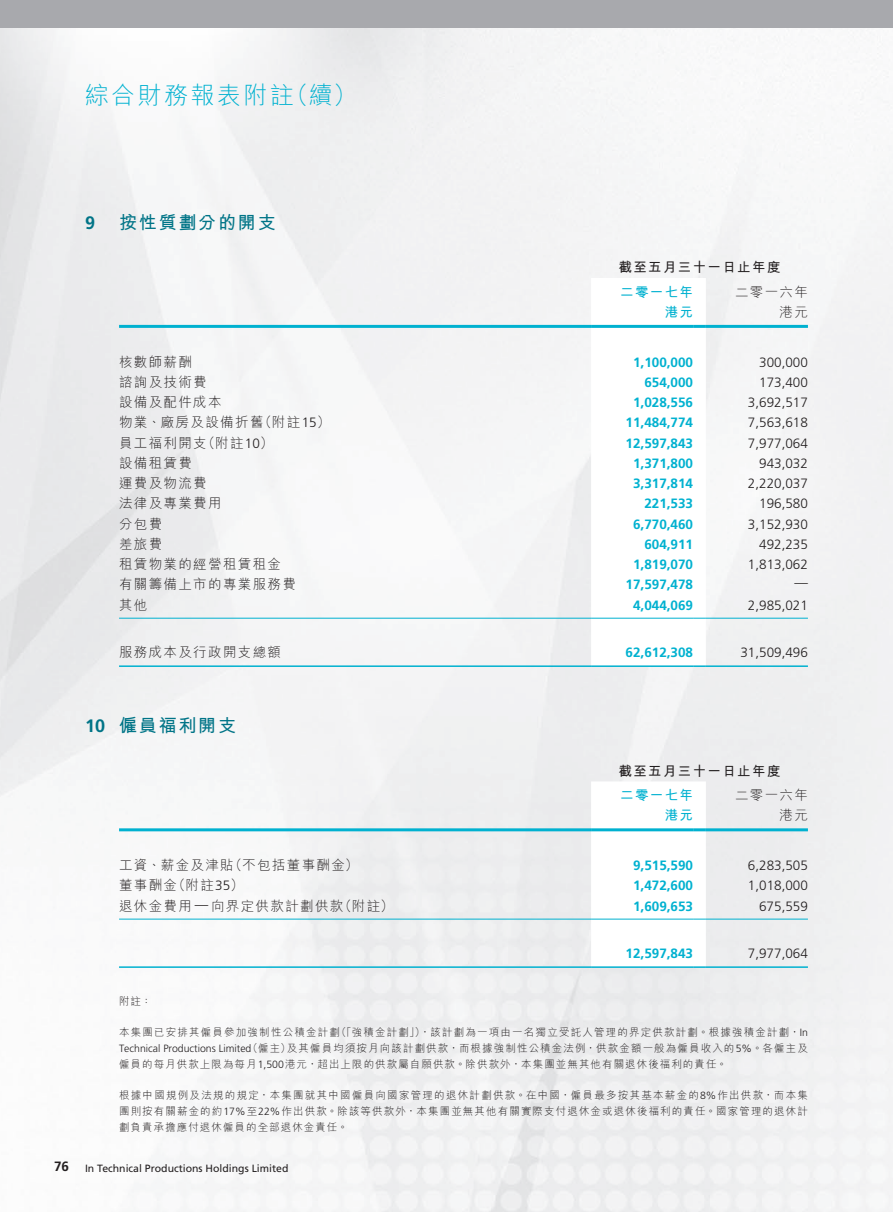
<style>
.page{position:relative;width:893px;height:1212px;background:#fff}
.page>*{position:absolute;margin:0;border:0;box-sizing:border-box;transform-origin:0 0}
.t1{font:300 24px "M Hei HK";letter-spacing:.1em;color:#00b1d0}
.t2{font:700 18px "M Hei HK";letter-spacing:.1em;color:#007487}
.t3{font:700 18px "Frutiger LT Std";color:#007487}
.t4{font:300 13.5px "M Hei HK";letter-spacing:.1em;color:#231f20}
.t5{font:700 13.5px "Frutiger LT Std";color:#00b1d0}
.t6{font:300 13.5px "Frutiger LT Std";color:#231f20}
.t7{font:700 13.5px "M Hei HK";letter-spacing:.1em;color:#231f20}
.t8{font:700 13.5px "M Hei HK";letter-spacing:.1em;color:#00b1d0}
.t9{font:300 10.5px/15.8px "M Hei HK";letter-spacing:.1em;color:#231f20;text-align:justify}
.t10{font:10.5px "Frutiger LT Std";color:#231f20}
.s1{font-family:"Frutiger LT Std"}
.s2{font-weight:700;font-size:13.5px}
</style>
<div class="page">
<div style="left:0;top:0;width:893px;height:28px;background:#a8a9ad"></div>
<svg style="left:591px;top:324px;width:115px;height:294px"></svg>
<hr style="left:119px;top:618px;width:472px;height:1px;background:#00b1d0">
<hr style="left:591px;top:618px;width:102px;height:1px;background:#00b1d0">
<svg style="left:693px;top:618px;width:13px;height:1px"></svg>
<hr style="left:706px;top:618px;width:102px;height:1px;background:#00b1d0">
<hr style="left:119px;top:665px;width:472px;height:2px;background:#00b1d0">
<hr style="left:591px;top:665px;width:102px;height:2px;background:#00b1d0">
<svg style="left:693px;top:665px;width:13px;height:2px"></svg>
<hr style="left:706px;top:665px;width:102px;height:2px;background:#00b1d0">
<hr style="left:119px;top:325px;width:472px;height:3px;background:#00b1d0">
<hr style="left:591px;top:325px;width:102px;height:3px;background:#00b1d0">
<svg style="left:693px;top:325px;width:13px;height:3px"></svg>
<hr style="left:706px;top:325px;width:102px;height:3px;background:#00b1d0">
<hr style="left:119px;top:919px;width:472px;height:1px;background:#00b1d0">
<hr style="left:706px;top:919px;width:102px;height:1px;background:#00b1d0">
<hr style="left:119px;top:966px;width:472px;height:2px;background:#00b1d0">
<hr style="left:706px;top:966px;width:102px;height:2px;background:#00b1d0">
<hr style="left:119px;top:828px;width:472px;height:3px;background:#00b1d0">
<svg style="left:591px;top:781px;width:115px;height:187px"></svg>
<hr style="left:706px;top:828px;width:102px;height:3px;background:#00b1d0">
<h1 class="t1" style="left:85px;top:83px;width:273px">綜合財務報表附註（續）</h1>
<h2 class="t3" style="left:85px;top:212px;width:12px">9</h2>
<h2 class="t2" style="left:119px;top:209px;width:158px">按性質劃分的開支</h2>
<p class="t7" style="left:618px;top:257px;width:163px">截至五月三十一日止年度</p>
<p class="t8" style="left:620px;top:282px;width:74px">二零一七年</p>
<p class="t4" style="left:735px;top:285px;width:74px">二零一六年</p>
<p class="t8" style="left:665px;top:302px;width:30px">港元</p>
<p class="t4" style="left:780px;top:305px;width:30px">港元</p>
<p class="t4" style="left:119px;top:355px;width:74px">核數師薪酬</p>
<p class="t5" style="left:633px;top:354px;width:62px">1,100,000</p>
<p class="t6" style="left:759px;top:354px;width:50px">300,000</p>
<p class="t4" style="left:119px;top:375px;width:89px">諮詢及技術費</p>
<p class="t5" style="left:644px;top:374px;width:50px">654,000</p>
<p class="t6" style="left:759px;top:375px;width:50px">173,400</p>
<p class="t4" style="left:119px;top:395px;width:104px">設備及配件成本</p>
<p class="t5" style="left:633px;top:395px;width:62px">1,028,556</p>
<p class="t6" style="left:748px;top:395px;width:62px">3,692,517</p>
<p class="t4" style="left:119px;top:416px;width:213px">物業、廠房及設備折舊（附註<span class="s1">15</span>）</p>
<p class="t5" style="left:626px;top:415px;width:69px">11,484,774</p>
<p class="t6" style="left:748px;top:415px;width:62px">7,563,618</p>
<p class="t4" style="left:119px;top:436px;width:156px">員工福利開支（附註<span class="s1">10</span>）</p>
<p class="t5" style="left:626px;top:435px;width:69px">12,597,843</p>
<p class="t6" style="left:748px;top:435px;width:62px">7,977,064</p>
<p class="t4" style="left:119px;top:456px;width:74px">設備租賃費</p>
<p class="t5" style="left:633px;top:455px;width:62px">1,371,800</p>
<p class="t6" style="left:759px;top:456px;width:50px">943,032</p>
<p class="t4" style="left:119px;top:476px;width:89px">運費及物流費</p>
<p class="t5" style="left:633px;top:476px;width:62px">3,317,814</p>
<p class="t6" style="left:748px;top:476px;width:62px">2,220,037</p>
<p class="t4" style="left:119px;top:497px;width:104px">法律及專業費用</p>
<p class="t5" style="left:644px;top:496px;width:50px">221,533</p>
<p class="t6" style="left:759px;top:496px;width:50px">196,580</p>
<p class="t4" style="left:119px;top:517px;width:45px">分包費</p>
<p class="t5" style="left:633px;top:516px;width:62px">6,770,460</p>
<p class="t6" style="left:748px;top:516px;width:62px">3,152,930</p>
<p class="t4" style="left:119px;top:537px;width:45px">差旅費</p>
<p class="t5" style="left:644px;top:536px;width:50px">604,911</p>
<p class="t6" style="left:759px;top:537px;width:50px">492,235</p>
<p class="t4" style="left:119px;top:557px;width:163px">租賃物業的經營租賃租金</p>
<p class="t5" style="left:633px;top:557px;width:62px">1,819,070</p>
<p class="t6" style="left:748px;top:557px;width:62px">1,813,062</p>
<p class="t4" style="left:119px;top:578px;width:178px">有關籌備上市的專業服務費</p>
<p class="t5" style="left:626px;top:577px;width:69px">17,597,478</p>
<p class="t6" style="left:794px;top:575px;width:15px">—</p>
<p class="t4" style="left:119px;top:598px;width:30px">其他</p>
<p class="t5" style="left:633px;top:597px;width:62px">4,044,069</p>
<p class="t6" style="left:748px;top:597px;width:62px">2,985,021</p>
<p class="t4" style="left:119px;top:645px;width:163px">服務成本及行政開支總額</p>
<p class="t5" style="left:626px;top:645px;width:69px">62,612,308</p>
<p class="t6" style="left:740px;top:645px;width:69px">31,509,496</p>
<h2 class="t2" style="left:85px;top:712px;width:153px"><span class="s1">10</span> 僱員福利開支</h2>
<p class="t7" style="left:618px;top:761px;width:163px">截至五月三十一日止年度</p>
<p class="t8" style="left:620px;top:785px;width:74px">二零一七年</p>
<p class="t4" style="left:735px;top:788px;width:74px">二零一六年</p>
<p class="t8" style="left:665px;top:805px;width:30px">港元</p>
<p class="t4" style="left:780px;top:808px;width:30px">港元</p>
<p class="t4" style="left:119px;top:858px;width:241px">工資、薪金及津貼（不包括董事酬金）</p>
<p class="t5" style="left:633px;top:857px;width:62px">9,515,590</p>
<p class="t6" style="left:748px;top:858px;width:62px">6,283,505</p>
<p class="t4" style="left:119px;top:878px;width:126px">董事酬金（附註<span class="s1">35</span>）</p>
<p class="t5" style="left:633px;top:878px;width:62px">1,472,600</p>
<p class="t6" style="left:748px;top:878px;width:62px">1,018,000</p>
<p class="t4" style="left:119px;top:899px;width:276px">退休金費用<span class="s1">—</span>向界定供款計劃供款（附註）</p>
<p class="t5" style="left:633px;top:898px;width:62px">1,609,653</p>
<p class="t6" style="left:759px;top:898px;width:50px">675,559</p>
<p class="t5" style="left:626px;top:946px;width:69px">12,597,843</p>
<p class="t6" style="left:748px;top:946px;width:62px">7,977,064</p>
<p class="t9" style="left:119px;top:993px;width:34px">附註：</p>
<p class="t9" style="left:119px;top:1024px;width:690px">本集團已安排其僱員參加強制性公積金計劃（「強積金計劃」），該計劃為一項由一名獨立受託人管理的界定供款計劃。根據強積金計劃，<span class="s1">In Technical Productions Limited</span>（僱主）及其僱員均須按月向該計劃供款，而根據強制性公積金法例，供款金額一般為僱員收入的<span class="s1">5%</span>。各僱主及僱員的每月供款上限為每月<span class="s1">1,500</span>港元，超出上限的供款屬自願供款。除供款外，本集團並無其他有關退休後福利的責任。</p>
<p class="t9" style="left:119px;top:1087px;width:690px">根據中國規例及法規的規定，本集團就其中國僱員向國家管理的退休計劃供款。在中國，僱員最多按其基本薪金的<span class="s1">8%</span>作出供款，而本集團則按有關薪金的約<span class="s1">17%</span>至<span class="s1">22%</span>作出供款。除該等供款外，本集團並無其他有關實際支付退休金或退休後福利的責任。國家管理的退休計劃負責承擔應付退休僱員的全部退休金責任。</p>
<p class="t10" style="left:54px;top:1162px;width:236px"><span class="s2">76</span> In Technical Productions Holdings Limited</p>
</div>
